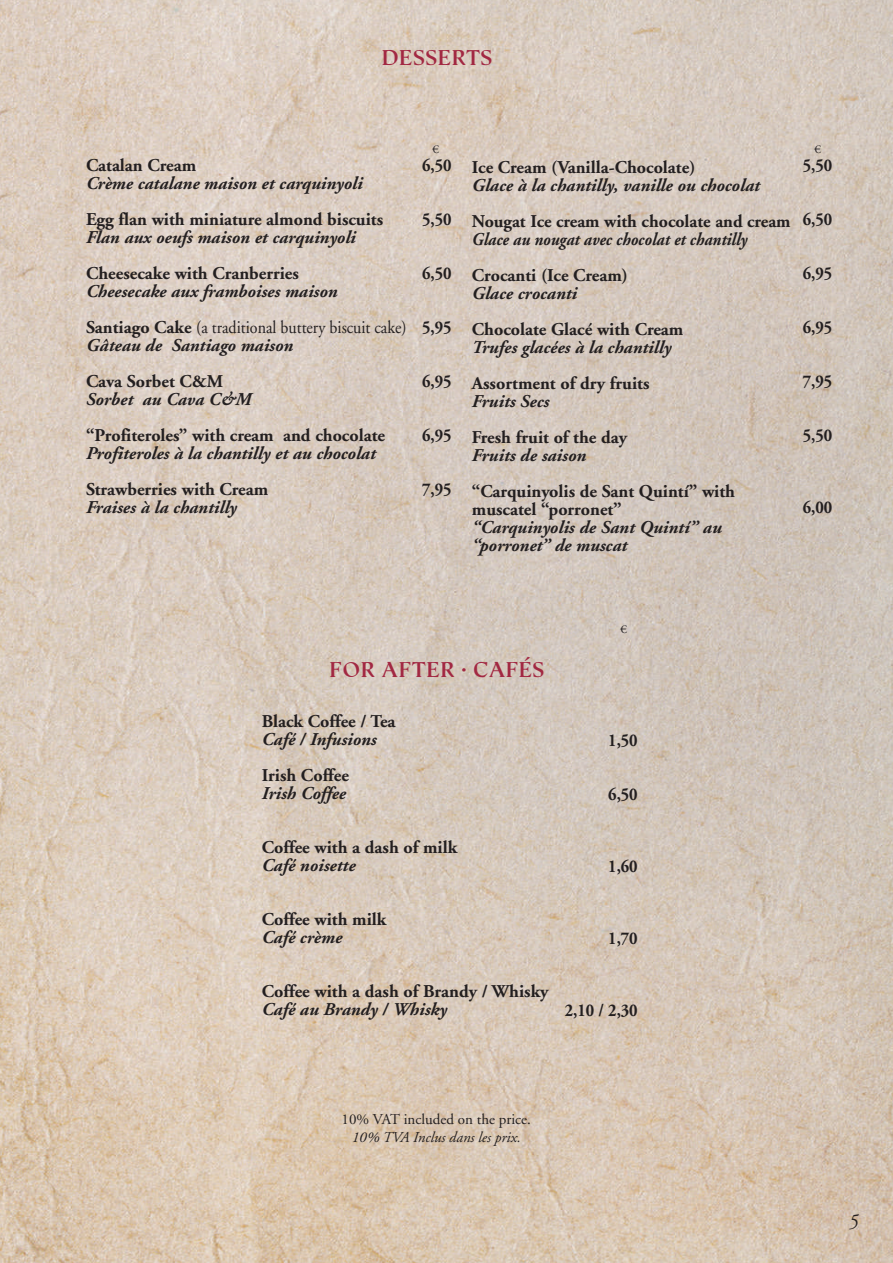
<style>
.page{position:relative;width:893px;height:1263px;background:#fff}
.page>*{position:absolute;margin:0;border:0;box-sizing:border-box;transform-origin:0 0}
.t1{font:700 21.45px "Semper";letter-spacing:.05em;color:#a22842}
.t2{font:italic 21px "Adobe Garamond LT";color:#231f20;scale:.88 1}
.t3{font:700 18px/18px "Adobe Garamond LT";color:#231f20}
.t4{font:italic 700 18px/18px "Adobe Garamond LT";color:#231f20}
.t5{font:700 18px "Adobe Garamond LT";color:#231f20;scale:.9 1}
.t6{font:18px/36px "Adobe Garamond LT";color:#231f20;scale:.89 1}
.t7{font:italic 700 18px "Adobe Garamond LT";color:#231f20;scale:.9 1}
.t8{font:15px "Adobe Garamond LT";color:#231f20}
.t9{font:italic 15px "Adobe Garamond LT";color:#231f20}
.t10{font:12px "Adobe Garamond LT";color:#231f20}
.s1{font-weight:700;font-style:italic}
.s2{font-weight:700}
</style>
<div class="page">
<img style="left:0;top:0;width:893px;height:1263px">
<p class="t1" style="left:382px;top:44px;width:112px">DESSERTS</p>
<p class="t3" style="left:86px;top:156px;width:112px">Catalan Cream</p>
<p class="t4" style="left:86px;top:174px;width:278px">Crème catalane maison et carquinyoli</p>
<p class="t3" style="left:86px;top:210px;width:299px">Egg flan with miniature almond biscuits</p>
<p class="t4" style="left:86px;top:228px;width:271px">Flan aux oeufs maison et carquinyoli</p>
<p class="t3" style="left:86px;top:264px;width:214px">Cheesecake with Cranberries</p>
<p class="t6" style="left:86px;top:273px;width:362px"><span class="s1">Cheesecake aux framboises maison<br></span><span class="s2">Santiago Cake</span> (a traditional buttery biscuit cake)</p>
<p class="t4" style="left:86px;top:336px;width:209px">Gâteau de Santiago maison</p>
<p class="t3" style="left:86px;top:372px;width:139px">Cava Sorbet C&amp;M</p>
<p class="t4" style="left:86px;top:390px;width:167px">Sorbet au Cava C&amp;M</p>
<p class="t3" style="left:86px;top:426px;width:301px">“Profiteroles” with cream and chocolate</p>
<p class="t4" style="left:86px;top:444px;width:291px">Profiteroles à la chantilly et au chocolat</p>
<p class="t3" style="left:86px;top:480px;width:184px">Strawberries with Cream</p>
<p class="t4" style="left:86px;top:498px;width:152px">Fraises à la chantilly</p>
<p class="t10" style="left:432px;top:142px;width:8px">€</p>
<p class="t10" style="left:814px;top:142px;width:8px">€</p>
<p class="t5" style="left:422px;top:154px;width:34px">6,50</p>
<p class="t5" style="left:422px;top:208px;width:34px">5,50</p>
<p class="t5" style="left:422px;top:262px;width:34px">6,50</p>
<p class="t5" style="left:422px;top:316px;width:34px">5,95</p>
<p class="t5" style="left:422px;top:370px;width:34px">6,95</p>
<p class="t5" style="left:422px;top:424px;width:34px">6,95</p>
<p class="t5" style="left:422px;top:478px;width:34px">7,95</p>
<p class="t3" style="left:472px;top:158px;width:225px">Ice Cream (Vanilla-Chocolate)</p>
<p class="t4" style="left:472px;top:177px;width:289px">Glace à la chantilly, vanille ou chocolat</p>
<p class="t3" style="left:472px;top:213px;width:320px">Nougat Ice cream with chocolate and cream</p>
<p class="t7" style="left:472px;top:229px;width:308px">Glace au nougat avec chocolat et chantilly</p>
<p class="t3" style="left:472px;top:267px;width:158px">Crocanti (Ice Cream)</p>
<p class="t4" style="left:472px;top:285px;width:107px">Glace crocanti</p>
<p class="t3" style="left:472px;top:321px;width:213px">Chocolate Glacé with Cream</p>
<p class="t4" style="left:472px;top:339px;width:201px">Trufes glacées à la chantilly</p>
<p class="t3" style="left:472px;top:375px;width:179px">Assortment of dry fruits</p>
<p class="t4" style="left:472px;top:393px;width:79px">Fruits Secs</p>
<p class="t3" style="left:472px;top:429px;width:157px">Fresh fruit of the day</p>
<p class="t4" style="left:472px;top:447px;width:116px">Fruits de saison</p>
<p class="t3" style="left:472px;top:483px;width:265px">“Carquinyolis de Sant Quintí” with muscatel “porronet”</p>
<p class="t4" style="left:472px;top:519px;width:251px">“Carquinyolis de Sant Quintí” au “porronet” de muscat</p>
<p class="t5" style="left:803px;top:154px;width:34px">5,50</p>
<p class="t5" style="left:803px;top:208px;width:34px">6,50</p>
<p class="t5" style="left:803px;top:262px;width:34px">6,95</p>
<p class="t5" style="left:803px;top:316px;width:34px">6,95</p>
<p class="t5" style="left:803px;top:370px;width:34px">7,95</p>
<p class="t5" style="left:803px;top:424px;width:34px">5,50</p>
<p class="t5" style="left:803px;top:496px;width:34px">6,00</p>
<p class="t10" style="left:620px;top:622px;width:8px">€</p>
<p class="t1" style="left:330px;top:657px;width:216px">FOR AFTER · CAFÉS</p>
<p class="t3" style="left:262px;top:712px;width:135px">Black Coffee / Tea</p>
<p class="t4" style="left:262px;top:730px;width:116px">Café / Infusions</p>
<p class="t3" style="left:262px;top:766px;width:89px">Irish Coffee</p>
<p class="t4" style="left:262px;top:784px;width:86px">Irish Coffee</p>
<p class="t3" style="left:262px;top:838px;width:197px">Coffee with a dash of milk</p>
<p class="t4" style="left:262px;top:856px;width:95px">Café noisette</p>
<p class="t3" style="left:262px;top:910px;width:126px">Coffee with milk</p>
<p class="t4" style="left:262px;top:928px;width:82px">Café crème</p>
<p class="t3" style="left:262px;top:982px;width:288px">Coffee with a dash of Brandy / Whisky</p>
<p class="t4" style="left:262px;top:1000px;width:187px">Café au Brandy / Whisky</p>
<p class="t5" style="left:608px;top:730px;width:34px">1,50</p>
<p class="t5" style="left:608px;top:784px;width:34px">6,50</p>
<p class="t5" style="left:608px;top:856px;width:34px">1,60</p>
<p class="t5" style="left:608px;top:928px;width:34px">1,70</p>
<p class="t5" style="left:565px;top:1000px;width:82px">2,10 / 2,30</p>
<p class="t8" style="left:342px;top:1110px;width:191px">10% VAT included on the price.</p>
<p class="t9" style="left:352px;top:1128px;width:171px">10% TVA Inclus dans les prix.</p>
<p class="t2" style="left:849px;top:1208px;width:12px">5</p>
</div>
